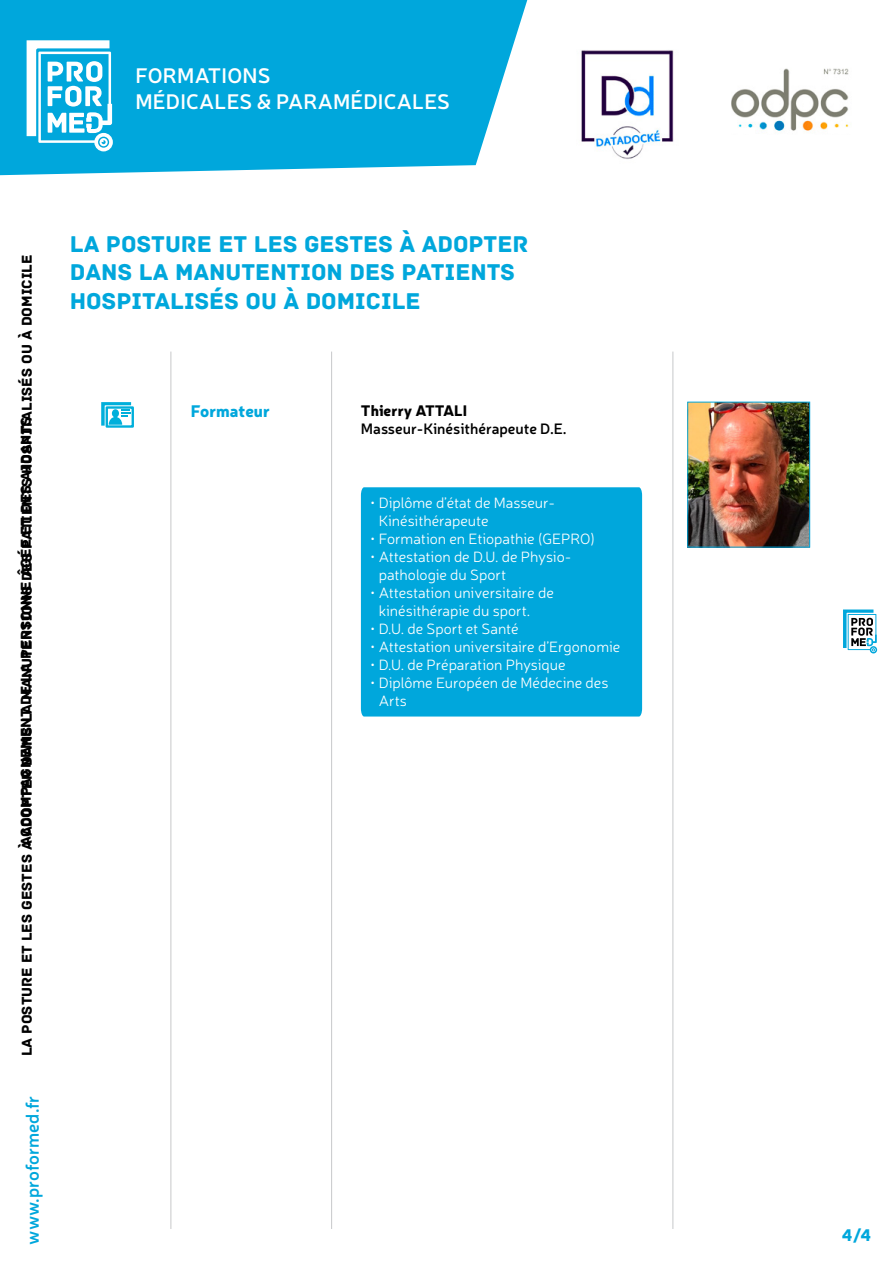
<style>
.page{position:relative;width:893px;height:1263px;background:#fff}
.page>*{position:absolute;margin:0;border:0;box-sizing:border-box;transform-origin:0 0}
.t1{font:900 25.5px "Neris";color:#00acd8}
.t2{font:24px/28.8px "Archive";color:#00a7dc}
.t3{font:600 21px/25.2px "Neris";letter-spacing:.01em;color:#fff}
.t4{font:600 18px "Neris";color:#00a7dc}
.t5{font:900 16.5px "Neris";color:#00a7dc}
.t6{font:300 15px/18px "Neris";color:#fff}
.t7{font:15px "Archive";color:#000}
.t8{font:600 15px "Neris";color:#000}
.t9{font:900 15px "Neris";color:#000}
</style>
<div class="page">
<svg style="left:843px;top:609px;width:34px;height:44px"></svg>
<svg style="left:0;top:0;width:527px;height:175px;background:#15aede"></svg>
<img style="left:581px;top:50px;width:93px;height:109px">
<img style="left:731px;top:68px;width:118px;height:63px">
<svg style="left:27px;top:40px;width:86px;height:111px"></svg>
<div style="left:106px;top:406px;width:28px;height:22px;border:2px solid #00afdb"></div>
<svg style="left:101px;top:402px;width:30px;height:24px"></svg>
<div style="left:361px;top:487px;width:281px;height:229px;background:#00a7dc"></div>
<hr style="left:331px;top:352px;width:1px;height:877px;background:#c7c8ca">
<hr style="left:673px;top:352px;width:1px;height:877px;background:#c7c8ca">
<hr style="left:171px;top:352px;width:1px;height:877px;background:#c7c8ca">
<img style="left:689px;top:404px;width:119px;height:141px">
<div style="left:687px;top:402px;width:123px;height:145px;border:1px solid #00a7dc"></div>
<h3 class="t3" style="left:135px;top:62px;width:316px">FORMATIONS<br>MÉDICALES &amp; PARAMÉDICALES</h3>
<p class="t7" style="left:18px;top:1056px;width:803px;rotate:-90deg">LA POSTURE ET LES GESTES À ADOPTER DANS LA MANUTENTIONS DES PATIENTS HOSPITALISÉS OU À DOMICILE</p>
<p class="t7" style="left:17px;top:846px;width:431px;rotate:-90deg">ACCOMPAGNEMENT DE LA PERSONNE ÂGÉE ET DES AIDANTS</p>
<p class="t4" style="left:20px;top:1244px;width:151px;rotate:-90deg">www.proformed.fr</p>
<h1 class="t1" style="left:15px;top:1213px;width:34px">64</h1>
<h2 class="t2" style="left:70px;top:229px;width:460px">LA POSTURE ET LES GESTES À ADOPTER<br>DANS LA MANUTENTION DES PATIENTS<br>HOSPITALISÉS OU À DOMICILE</h2>
<p class="t5" style="left:191px;top:399px;width:81px">Formateur</p>
<p class="t9" style="left:361px;top:400px;width:108px">Thierry ATTALI</p>
<p class="t8" style="left:361px;top:419px;width:207px">Masseur-Kinésithérapeute D.E.</p>
<p class="t6" style="left:379px;top:493px;width:178px;text-indent:-8px">• Diplôme d’état de Masseur-<br>Kinésithérapeute</p>
<p class="t6" style="left:370px;top:529px;width:226px">• Formation en Etiopathie (GEPRO)</p>
<p class="t6" style="left:379px;top:547px;width:194px;text-indent:-8px">• Attestation de D.U. de Physio&shy;pathologie du Sport</p>
<p class="t6" style="left:379px;top:583px;width:177px;text-indent:-8px">• Attestation universitaire de kinésithérapie du sport.</p>
<p class="t6" style="left:370px;top:619px;width:150px">• D.U. de Sport et Santé</p>
<p class="t6" style="left:370px;top:637px;width:252px">• Attestation universitaire d’Ergonomie</p>
<p class="t6" style="left:370px;top:655px;width:197px">• D.U. de Préparation Physique</p>
<p class="t6" style="left:379px;top:673px;width:231px;text-indent:-8px">• Diplôme Européen de Médecine des<br>Arts</p>
<p class="t5" style="left:842px;top:1223px;width:30px">4/4</p>
</div>
